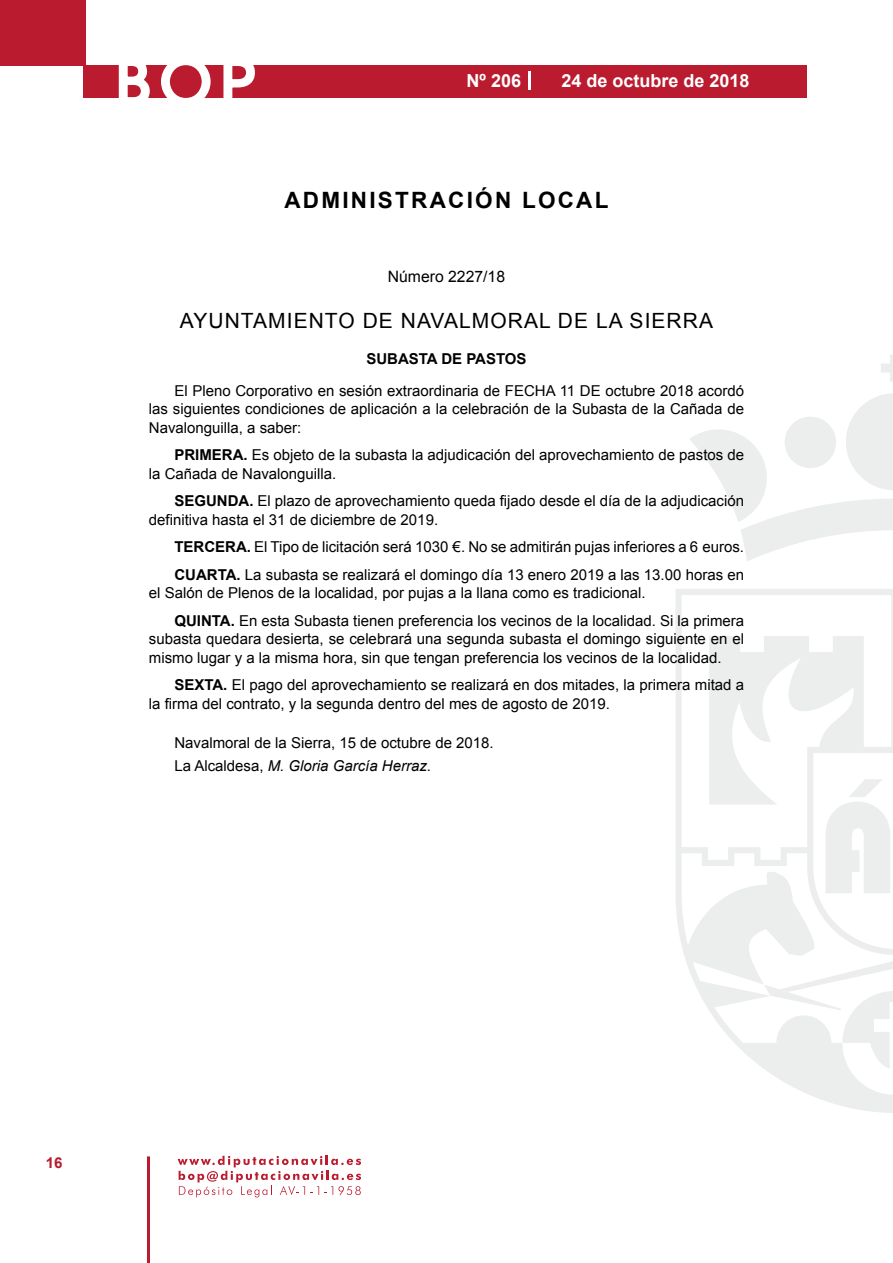
<style>
.page{position:relative;width:893px;height:1263px;background:#fff}
.page>*{position:absolute;margin:0;border:0;box-sizing:border-box;transform-origin:0 0}
.t1{font:500 61.5px "Avant Garde";color:#fff}
.t2{font:700 22.5px "Arial";letter-spacing:.1em;color:#000}
.t3{font:21px "Arial";letter-spacing:.05em;color:#000}
.t4{font:700 18px "Arial";color:#fff}
.t5{font:15.75px "Arial";color:#000}
.t6{font:15px/18.8px "Arial";color:#000}
.t7{font:700 15px "Arial";color:#000}
.t8{font:700 15px "Arial";color:#ba1b2f}
.s1{font-weight:700}
.s2{font-style:italic}
</style>
<div class="page">
<svg style="left:178px;top:1156px;width:183px;height:41px"></svg>
<hr style="left:147px;top:1156px;width:3px;height:107px;background:#ba1b2f">
<div style="left:0;top:0;width:85px;height:66px;background:#ba1b2f"></div>
<div style="left:84px;top:65px;width:723px;height:33px;background:#ba1b2f"></div>
<svg style="left:118px;top:65px;width:32px;height:33px"></svg>
<svg style="left:161px;top:65px;width:50px;height:33px"></svg>
<svg style="left:223px;top:65px;width:32px;height:33px"></svg>
<svg style="left:529px;top:71px;width:2px;height:19px"></svg>
<svg style="left:881px;top:355px;width:12px;height:27px"></svg>
<svg style="left:690px;top:393px;width:203px;height:168px"></svg>
<svg style="left:676px;top:589px;width:217px;height:524px"></svg>
<svg style="left:764px;top:984px;width:129px;height:86px"></svg>
<svg style="left:825px;top:779px;width:66px;height:114px"></svg>
<h1 class="t1" style="left:115px;top:44px;width:141px">BOP</h1>
<p class="t4" style="left:467px;top:69px;width:56px">Nº 206</p>
<p class="t4" style="left:561px;top:69px;width:190px">24 de octubre de 2018</p>
<h2 class="t2" style="left:284px;top:185px;width:325px">ADMINISTRACIÓN LOCAL</h2>
<p class="t5" style="left:388px;top:266px;width:119px">Número 2227/18</p>
<h3 class="t3" style="left:180px;top:307px;width:535px">AYUNTAMIENTO DE NAVALMORAL DE LA SIERRA</h3>
<p class="t7" style="left:366px;top:349px;width:162px">SUBASTA DE PASTOS</p>
<p class="t6" style="left:149px;top:381px;width:597px;text-align:justify;text-indent:26px">El Pleno Corporativo en sesión extraordinaria de FECHA 11 DE octubre 2018 acordó las siguientes condiciones de aplicación a la celebración de la Subasta de la Cañada de Navalonguilla, a saber:</p>
<p class="t6" style="left:149px;top:446px;width:597px;text-indent:26px"><span class="s1">PRIMERA.</span> Es objeto de la subasta la adjudicación del aprovechamiento de pastos de la Cañada de Navalonguilla.</p>
<p class="t6" style="left:149px;top:492px;width:597px;text-indent:26px"><span class="s1">SEGUNDA.</span> El plazo de aprovechamiento queda fijado desde el día de la adjudicación definitiva hasta el 31 de diciembre de 2019.</p>
<p class="t6" style="left:174px;top:534px;width:571px;line-height:27.3px"><span class="s1">TERCERA.</span> El Tipo de licitación será 1030 €. No se admitirán pujas inferiores a 6 euros.<br><span class="s1">CUARTA.</span> La subasta se realizará el domingo día 13 enero 2019 a las 13.00 horas en</p>
<p class="t6" style="left:174px;top:580px;width:571px;line-height:27.3px;text-indent:-26px">el Salón de Plenos de la localidad, por pujas a la llana como es tradicional.<br><span class="s1">QUINTA.</span> En esta Subasta tienen preferencia los vecinos de la localidad. Si la primera</p>
<p class="t6" style="left:149px;top:630px;width:597px">subasta quedara desierta, se celebrará una segunda subasta el domingo siguiente en el mismo lugar y a la misma hora, sin que tengan preferencia los vecinos de la localidad.</p>
<p class="t6" style="left:149px;top:676px;width:597px;text-indent:26px"><span class="s1">SEXTA.</span> El pago del aprovechamiento se realizará en dos mitades, la primera mitad a la firma del contrato, y la segunda dentro del mes de agosto de 2019.</p>
<p class="t6" style="left:174px;top:732px;width:321px;line-height:22.2px">Navalmoral de la Sierra, 15 de octubre de 2018.<br>La Alcaldesa, <span class="s2">M. Gloria García Herraz</span>.</p>
<p class="t8" style="left:46px;top:1153px;width:18px">16</p>
</div>
